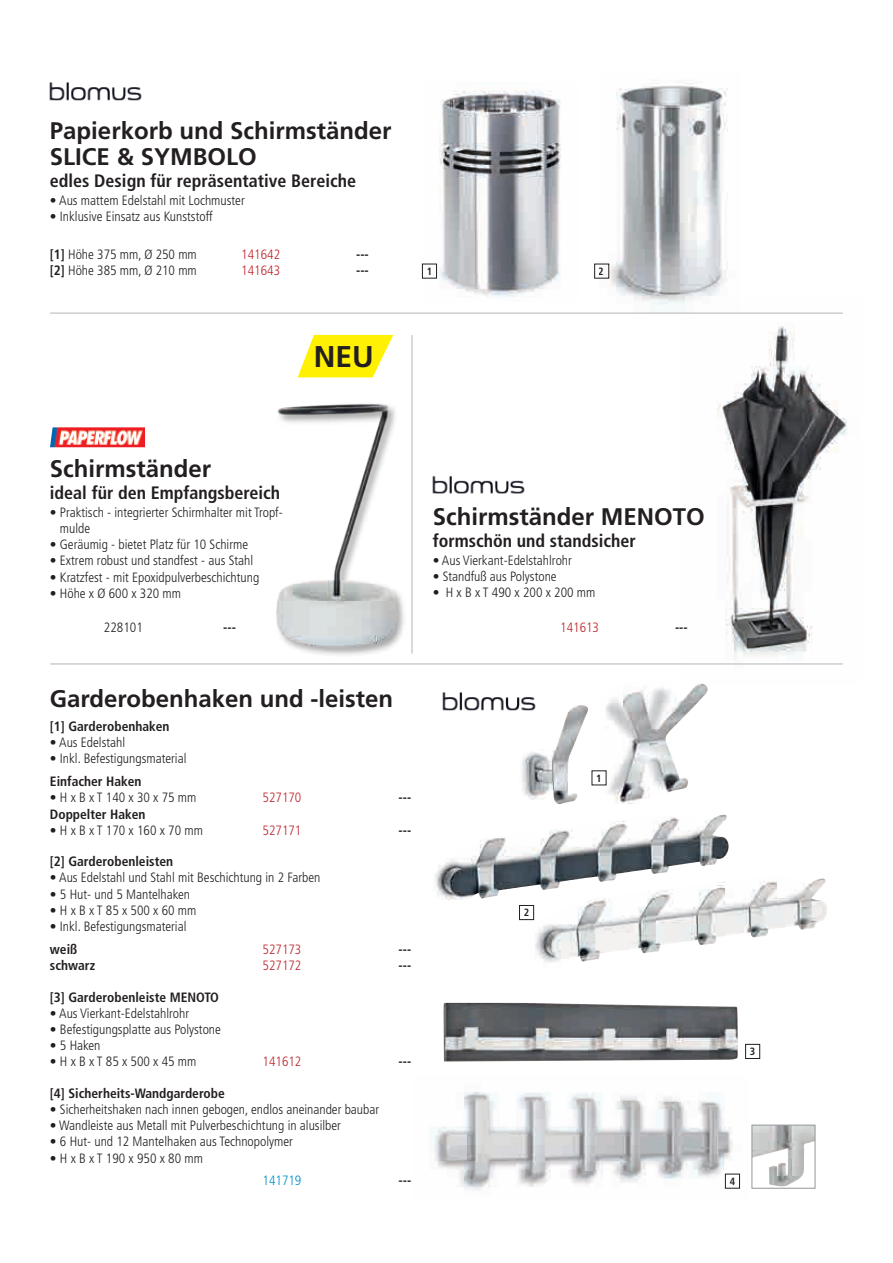
<style>
.page{position:relative;width:893px;height:1263px;background:#fff}
.page>*{position:absolute;margin:0;border:0;box-sizing:border-box;transform-origin:0 0}
.t1{font:700 30px "Frutiger LT";color:#231f20}
.t2{font:700 24px/25.5px "Frutiger LT";color:#231f20}
.t3{font:700 condensed 18px "Frutiger LT";color:#231f20}
.t4{font:300 condensed 13.5px/16.2px "Frutiger LT";color:#231f20}
.t5{font:700 condensed 13.5px "Frutiger LT";color:#231f20}
.t6{font:300 condensed 13.5px "Frutiger LT";color:#c0262d}
.t7{font:300 condensed 13.5px "Frutiger LT";color:#0092c8}
.t8{font:700 condensed 10.5px "Frutiger LT";color:#231f20}
.s1{font-weight:700}
</style>
<div class="page">
<img style="left:435px;top:815px;width:288px;height:85px">
<img style="left:529px;top:875px;width:298px;height:87px">
<img style="left:522px;top:705px;width:56px;height:97px">
<img style="left:599px;top:688px;width:89px;height:116px">
<div style="left:519px;top:905px;width:15px;height:15px;border:1px solid #231f20"></div>
<img style="left:442px;top:692px;width:98px;height:22px">
<img style="left:754px;top:1127px;width:59px;height:59px">
<div style="left:752px;top:1125px;width:63px;height:63px;border:1px solid #939598"></div>
<img style="left:434px;top:1092px;width:306px;height:98px">
<img style="left:443px;top:1095px;width:285px;height:86px">
<img style="left:443px;top:1003px;width:295px;height:59px">
<div style="left:745px;top:1044px;width:15px;height:15px;border:1px solid #231f20"></div>
<img style="left:432px;top:476px;width:93px;height:18px">
<img style="left:682px;top:312px;width:165px;height:373px">
<img style="left:723px;top:328px;width:56px;height:294px">
<img style="left:49px;top:82px;width:93px;height:19px">
<div style="left:594px;top:264px;width:15px;height:15px;border:1px solid #231f20"></div>
<img style="left:599px;top:82px;width:142px;height:231px">
<img style="left:621px;top:86px;width:101px;height:208px">
<img style="left:422px;top:90px;width:139px;height:207px">
<img style="left:442px;top:94px;width:116px;height:196px">
<img style="left:276px;top:403px;width:128px;height:250px">
<img style="left:50px;top:427px;width:95px;height:20px">
<hr style="left:51px;top:663px;width:791px;height:1px;background:#bcbdc0">
<hr style="left:51px;top:313px;width:791px;height:1px;background:#bcbdc0">
<hr style="left:411px;top:335px;width:2px;height:318px;background:#bcbdc0">
<svg style="left:298px;top:335px;width:95px;height:42px"></svg>
<h2 class="t2" style="left:50px;top:118px;width:343px">Papierkorb und Schirmständer<br>SLICE &amp; SYMBOLO</h2>
<p class="t4" style="left:50px;top:192px;width:196px">• Aus mattem Edelstahl mit Lochmuster</p>
<p class="t4" style="left:50px;top:208px;width:164px">• Inklusive Einsatz aus Kunststoff</p>
<h3 class="t3" style="left:50px;top:170px;width:308px">edles Design für repräsentative Bereiche</h3>
<p class="t4" style="left:50px;top:246px;width:148px"><span class="s1">[1]</span> Höhe 375 mm, Ø 250 mm</p>
<p class="t6" style="left:241px;top:247px;width:40px">141642</p>
<p class="t5" style="left:356px;top:246px;width:14px">---</p>
<p class="t4" style="left:50px;top:262px;width:148px"><span class="s1">[2]</span> Höhe 385 mm, Ø 210 mm</p>
<p class="t6" style="left:241px;top:263px;width:40px">141643</p>
<p class="t5" style="left:356px;top:262px;width:14px">---</p>
<h1 class="t1" style="left:314px;top:339px;width:61px">NEU</h1>
<p class="t8" style="left:427px;top:265px;width:7px">1</p>
<p class="t8" style="left:599px;top:265px;width:7px">2</p>
<h2 class="t2" style="left:50px;top:456px;width:163px">Schirmständer</h2>
<p class="t4" style="left:60px;top:504px;width:224px;text-indent:-10px">• Praktisch - integrierter Schirmhalter mit Tropf&shy;mulde</p>
<p class="t4" style="left:50px;top:537px;width:200px">• Geräumig - bietet Platz für 10 Schirme</p>
<p class="t4" style="left:50px;top:553px;width:205px">• Extrem robust und standfest - aus Stahl</p>
<p class="t4" style="left:50px;top:569px;width:211px">• Kratzfest - mit Epoxidpulverbeschichtung</p>
<p class="t4" style="left:50px;top:585px;width:133px">• Höhe x Ø 600 x 320 mm</p>
<h3 class="t3" style="left:50px;top:482px;width:232px">ideal für den Empfangsbereich</h3>
<p class="t4" style="left:104px;top:619px;width:40px">228101</p>
<p class="t5" style="left:223px;top:619px;width:14px">---</p>
<h2 class="t2" style="left:433px;top:504px;width:274px">Schirmständer MENOTO</h2>
<p class="t4" style="left:433px;top:552px;width:141px">• Aus Vierkant-Edelstahlrohr</p>
<p class="t4" style="left:433px;top:568px;width:125px">• Standfuß aus Polystone</p>
<p class="t4" style="left:433px;top:585px;width:164px">• H x B x T 490 x 200 x 200 mm</p>
<h3 class="t3" style="left:433px;top:530px;width:205px">formschön und standsicher</h3>
<p class="t6" style="left:560px;top:620px;width:40px">141613</p>
<p class="t5" style="left:675px;top:619px;width:14px">---</p>
<h2 class="t2" style="left:50px;top:686px;width:345px">Garderobenhaken und -leisten</h2>
<p class="t5" style="left:50px;top:718px;width:121px">[1] Garderobenhaken</p>
<p class="t4" style="left:50px;top:734px;width:77px">• Aus Edelstahl</p>
<p class="t4" style="left:50px;top:751px;width:138px">• Inkl. Befestigungsmaterial</p>
<p class="t5" style="left:50px;top:773px;width:93px">Einfacher Haken</p>
<p class="t4" style="left:50px;top:790px;width:148px">• H x B x T 140 x 30 x 75 mm</p>
<p class="t6" style="left:263px;top:790px;width:40px">527170</p>
<p class="t5" style="left:399px;top:790px;width:14px">---</p>
<p class="t5" style="left:50px;top:806px;width:97px">Doppelter Haken</p>
<p class="t4" style="left:50px;top:822px;width:155px">• H x B x T 170 x 160 x 70 mm</p>
<p class="t6" style="left:263px;top:822px;width:40px">527171</p>
<p class="t5" style="left:399px;top:822px;width:14px">---</p>
<p class="t5" style="left:50px;top:853px;width:125px">[2] Garderobenleisten</p>
<p class="t4" style="left:50px;top:870px;width:272px">• Aus Edelstahl und Stahl mit Beschichtung in 2 Farben</p>
<p class="t4" style="left:50px;top:886px;width:142px">• 5 Hut- und 5 Mantelhaken</p>
<p class="t4" style="left:50px;top:902px;width:148px">• H x B x T 85 x 500 x 60 mm</p>
<p class="t4" style="left:50px;top:918px;width:138px">• Inkl. Befestigungsmaterial</p>
<p class="t5" style="left:50px;top:941px;width:29px">weiß</p>
<p class="t6" style="left:263px;top:941px;width:40px">527173</p>
<p class="t5" style="left:399px;top:941px;width:14px">---</p>
<p class="t5" style="left:50px;top:957px;width:47px">schwarz</p>
<p class="t6" style="left:263px;top:958px;width:40px">527172</p>
<p class="t5" style="left:399px;top:957px;width:14px">---</p>
<p class="t5" style="left:50px;top:989px;width:171px">[3] Garderobenleiste MENOTO</p>
<p class="t4" style="left:50px;top:1005px;width:141px">• Aus Vierkant-Edelstahlrohr</p>
<p class="t4" style="left:50px;top:1021px;width:173px">• Befestigungsplatte aus Polystone</p>
<p class="t4" style="left:50px;top:1037px;width:52px">• 5 Haken</p>
<p class="t4" style="left:50px;top:1054px;width:148px">• H x B x T 85 x 500 x 45 mm</p>
<p class="t6" style="left:263px;top:1054px;width:40px">141612</p>
<p class="t5" style="left:399px;top:1053px;width:14px">---</p>
<p class="t5" style="left:50px;top:1085px;width:176px">[4] Sicherheits-Wandgarderobe</p>
<p class="t4" style="left:50px;top:1101px;width:331px">• Sicherheitshaken nach innen gebogen, endlos aneinander baubar</p>
<p class="t4" style="left:50px;top:1117px;width:293px">• Wandleiste aus Metall mit Pulverbeschichtung in alusilber</p>
<p class="t4" style="left:50px;top:1134px;width:244px">• 6 Hut- und 12 Mantelhaken aus Technopolymer</p>
<p class="t4" style="left:50px;top:1150px;width:155px">• H x B x T 190 x 950 x 80 mm</p>
<p class="t7" style="left:263px;top:1173px;width:40px">141719</p>
<p class="t5" style="left:399px;top:1173px;width:14px">---</p>
<p class="t8" style="left:524px;top:906px;width:7px">2</p>
<p class="t8" style="left:596px;top:772px;width:7px">1</p>
<p class="t8" style="left:750px;top:1045px;width:7px">3</p>
<p class="t8" style="left:730px;top:1175px;width:7px">4</p>
</div>
